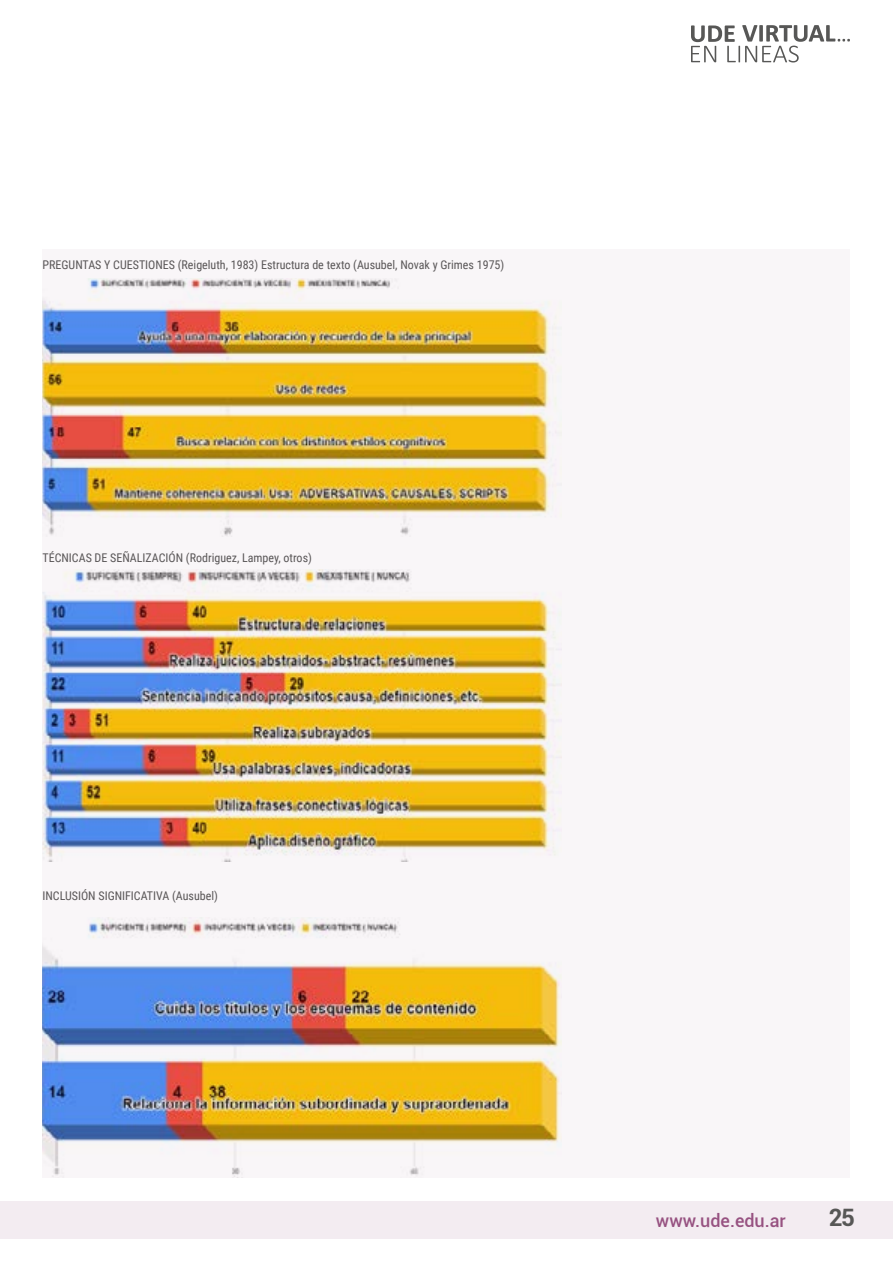
<style>
.page{position:relative;width:893px;height:1263px;background:#fff}
.page>*{position:absolute;margin:0;border:0;box-sizing:border-box;transform-origin:0 0}
.t1{font:700 24px "Roboto";color:#575756}
.t2{font:500 18px "Roboto";color:#975281}
.t3{font:12px "Roboto Condensed";color:#575756}
</style>
<div class="page">
<div style="left:0;top:1201px;width:893px;height:38px;background:#f3ecf1"></div>
<svg style="left:691px;top:25px;width:159px;height:38px"></svg>
<img style="left:43px;top:278px;width:519px;height:900px">
<p class="t3" style="left:43px;top:257px;width:463px">PREGUNTAS Y CUESTIONES (Reigeluth, 1983) Estructura de texto (Ausubel, Novak y Grimes 1975)</p>
<p class="t3" style="left:43px;top:549px;width:271px">TÉCNICAS DE SEÑALIZACIÓN (Rodriguez, Lampey, otros)</p>
<p class="t3" style="left:43px;top:887px;width:177px">INCLUSIÓN SIGNIFICATIVA (Ausubel)</p>
<h2 class="t2" style="left:656px;top:1207px;width:132px">www.ude.edu.ar</h2>
<h1 class="t1" style="left:829px;top:1201px;width:28px">25</h1>
</div>
